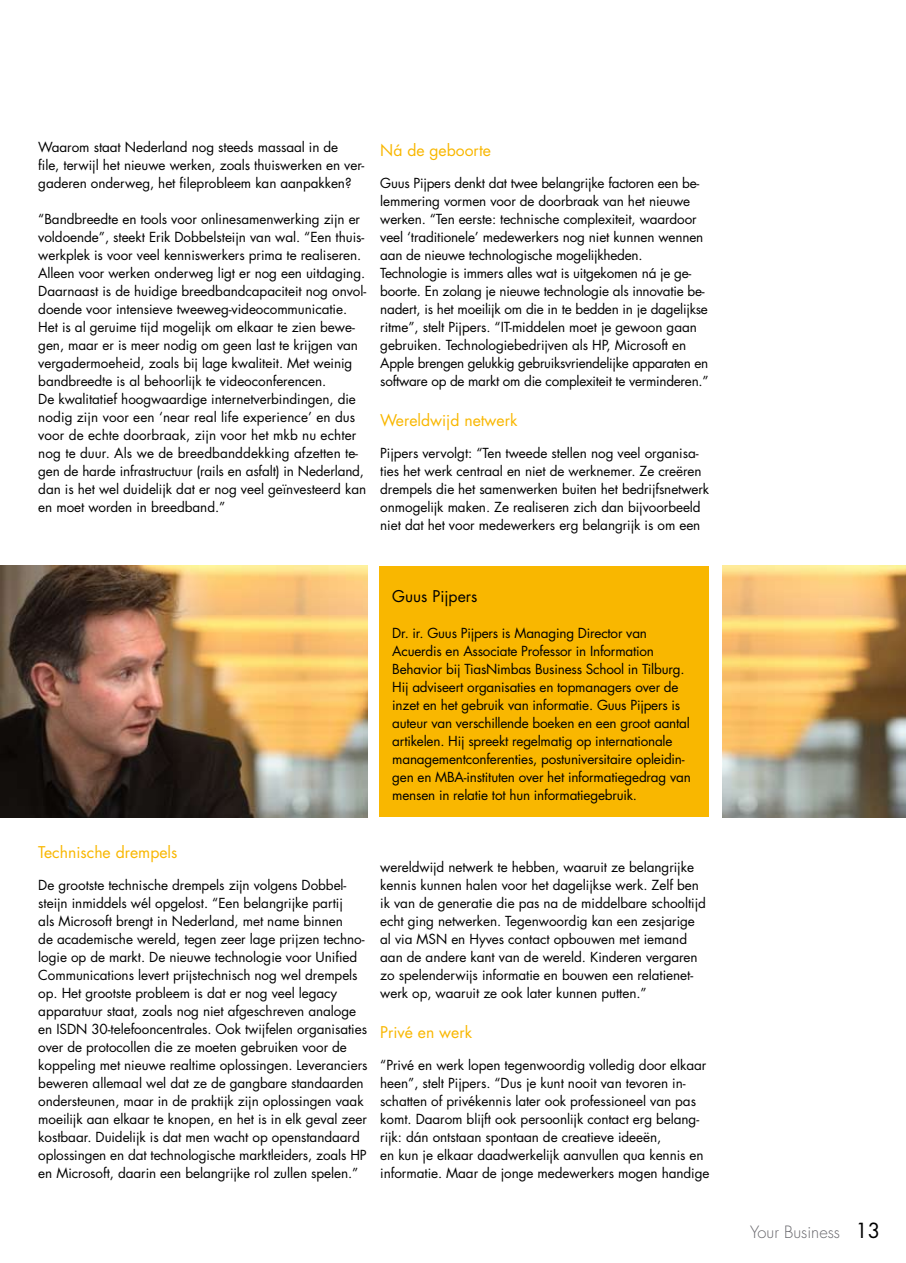
<style>
.page{position:relative;width:906px;height:1263px;background:#fff}
.page>*{position:absolute;margin:0;border:0;box-sizing:border-box;transform-origin:0 0}
.t1{font:300 16.5px "Futura";color:#68676c}
.t2{font:15.75px "Futura";color:#f9b700}
.t3{font:15.75px "Futura";color:#000}
.t4{font:13.5px/18px "Futura";letter-spacing:-.005em;color:#000}
.s1{font-weight:400;font-size:20.25px;color:#000}
</style>
<div class="page">
<div style="left:379px;top:566px;width:329px;height:251px;background:#f9b700"></div>
<img style="left:0;top:566px;width:367px;height:252px">
<img style="left:722px;top:566px;width:184px;height:252px">
<p class="t4" style="left:38px;top:137px;width:327px">Waarom staat Nederland nog steeds massaal in de<br>file, terwijl het nieuwe werken, zoals thuiswerken en ver&shy;gaderen onderweg, het fileprobleem kan aanpakken?</p>
<p class="t4" style="left:38px;top:209px;width:329px">“Bandbreedte en tools voor onlinesamenwerking zijn er voldoende”, steekt Erik Dobbelsteijn van wal. “Een thuis&shy;werkplek is voor veel kenniswerkers prima te realiseren.<br>Alleen voor werken onderweg ligt er nog een uitdaging.<br>Daarnaast is de huidige breedbandcapaciteit nog onvol&shy;doende voor intensieve tweeweg-videocommunicatie.<br>Het is al geruime tijd mogelijk om elkaar te zien bewe&shy;gen, maar er is meer nodig om geen last te krijgen van vergadermoeheid, zoals bij lage kwaliteit. Met weinig bandbreedte is al behoorlijk te videoconferencen.<br>De kwalitatief hoogwaardige internetverbindingen, die nodig zijn voor een ‘near real life experience’ en dus voor de echte doorbraak, zijn voor het mkb nu echter nog te duur. Als we de breedbanddekking afzetten te&shy;gen de harde infrastructuur (rails en asfalt) in Nederland, dan is het wel duidelijk dat er nog veel geïnvesteerd kan en moet worden in breedband.”</p>
<p class="t2" style="left:380px;top:139px;width:112px">Ná de geboorte</p>
<p class="t4" style="left:380px;top:173px;width:330px">Guus Pijpers denkt dat twee belangrijke factoren een be&shy;lemmering vormen voor de doorbraak van het nieuwe werken. “Ten eerste: technische complexiteit, waardoor veel ‘traditionele’ medewerkers nog niet kunnen wennen aan de nieuwe technologische mogelijkheden.<br>Technologie is immers alles wat is uitgekomen ná je ge&shy;boorte. En zolang je nieuwe technologie als innovatie be&shy;nadert, is het moeilijk om die in te bedden in je dagelijkse ritme”, stelt Pijpers. “IT-middelen moet je gewoon gaan gebruiken. Technologiebedrijven als HP, Microsoft en Apple brengen gelukkig gebruiksvriendelijke apparaten en software op de markt om die complexiteit te verminderen.”</p>
<p class="t2" style="left:380px;top:409px;width:139px">Wereldwijd netwerk</p>
<p class="t4" style="left:380px;top:443px;width:330px">Pijpers vervolgt: “Ten tweede stellen nog veel organisa&shy;ties het werk centraal en niet de werknemer. Ze creëren drempels die het samenwerken buiten het bedrijfsnetwerk onmogelijk maken. Ze realiseren zich dan bijvoorbeeld niet dat het voor medewerkers erg belangrijk is om een</p>
<p class="t3" style="left:392px;top:585px;width:87px">Guus Pijpers</p>
<p class="t4" style="left:392px;top:623px;width:300px">Dr. ir. Guus Pijpers is Managing Director van Acuerdis en Associate Professor in Information Behavior bij TiasNimbas Business School in Tilburg.<br>Hij adviseert organisaties en topmanagers over de inzet en het gebruik van informatie. Guus Pijpers is auteur van verschillende boeken en een groot aantal artikelen. Hij spreekt regelmatig op internationale managementconferenties, postuniversitaire opleidin&shy;gen en MBA-instituten over het informatiegedrag van mensen in relatie tot hun informatiegebruik.</p>
<p class="t2" style="left:38px;top:841px;width:141px">Technische drempels</p>
<p class="t4" style="left:38px;top:875px;width:331px">De grootste technische drempels zijn volgens Dobbel&shy;steijn inmiddels wél opgelost. “Een belangrijke partij<br>als Microsoft brengt in Nederland, met name binnen<br>de academische wereld, tegen zeer lage prijzen techno&shy;logie op de markt. De nieuwe technologie voor Unified Communications levert prijstechnisch nog wel drempels op. Het grootste probleem is dat er nog veel legacy apparatuur staat, zoals nog niet afgeschreven analoge en ISDN 3 0-telefooncentrales. Ook twijfelen organi-saties over de protocollen die ze moeten gebruiken voor de koppeling met nieuwe realtime oplossingen. Leveranciers beweren allemaal wel dat ze de gangbare standaarden ondersteunen, maar in de praktijk zijn oplossingen vaak moeilijk aan elkaar te knopen, en het is in elk geval zeer kostbaar. Duidelijk is dat men wacht op openstandaard oplossingen en dat technologische marktleiders, zoals HP en Microsoft, daarin een belangrijke rol zullen spelen.”</p>
<p class="t4" style="left:380px;top:857px;width:327px">wereldwijd netwerk te hebben, waaruit ze belangrijke kennis kunnen halen voor het dagelijkse werk. Zelf ben ik van de generatie die pas na de middelbare schooltijd echt ging netwerken. Tegenwoordig kan een zesjarige al via MSN en Hyves contact opbouwen met iemand aan de andere kant van de wereld. Kinderen vergaren zo spelenderwijs informatie en bouwen een relatienet&shy;werk op, waaruit ze ook later kunnen putten.”</p>
<p class="t2" style="left:380px;top:1021px;width:93px">Privé en werk</p>
<p class="t4" style="left:380px;top:1055px;width:331px">“Privé en werk lopen tegenwoordig volledig door elkaar heen”, stelt Pijpers. “Dus je kunt nooit van tevoren in&shy;schatten of privékennis later ook professioneel van pas komt. Daarom blijft ook persoonlijk contact erg belang&shy;rijk: dán ontstaan spontaan de creatieve ideeën,<br>en kun je elkaar daadwerkelijk aanvullen qua kennis en informatie. Maar de jonge medewerkers mogen handige</p>
<p class="t1" style="left:750px;top:1222px;width:129px">Your Business <span class="s1">13</span></p>
</div>
